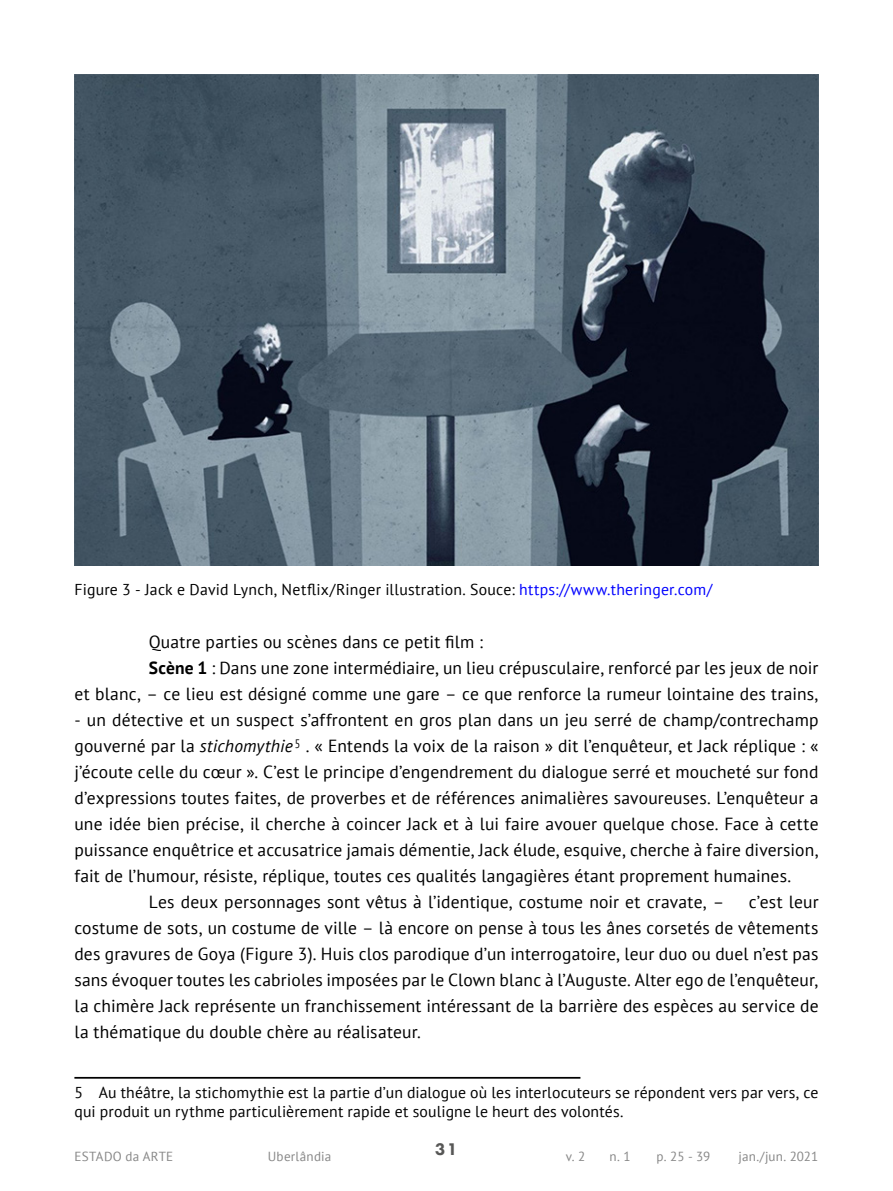
<style>
.page{position:relative;width:893px;height:1191px;background:#fff}
.page>*{position:absolute;margin:0;border:0;box-sizing:border-box;transform-origin:0 0}
.Artigo_-_TEXTO{font:17.5px/26.1px "PT Sans";letter-spacing:.01em;color:#000;text-align:justify}
.t1{font:800 17.5px "Futura PT";color:#575756}
.Nota_de_Rodapé{font:15.75px/18.9px "PT Sans";letter-spacing:.01em;color:#000}
.Artigo_-_Legenda_Fig{font:15.75px "PT Sans";letter-spacing:.015em;color:#000}
.t2{font:13.12px "PT Sans";letter-spacing:.015em;color:#878787}
.s1{color:#00f}
.s2{font-weight:700}
.s3{font-style:italic}
</style>
<div class="page">
<hr style="left:74px;top:1077px;width:506px;height:1px;background:#000">
<img style="left:74px;top:74px;width:745px;height:492px">
<p class="Artigo_-_Legenda_Fig" style="left:74px;top:580px;width:639px">Figure 3 - Jack e David Lynch, Netflix/Ringer illustration. Souce: <span class="s1">https://www.theringer.com/</span></p>
<p class="Artigo_-_TEXTO" style="left:149px;top:628px;width:336px">Quatre parties ou scènes dans ce petit film :</p>
<p class="Artigo_-_TEXTO" style="left:74px;top:654px;width:746px;text-align:right"><span class="s2">Scène 1</span> : Dans une zone intermédiaire, un lieu crépusculaire, renforcé par les jeux de noir<br>et blanc, – ce lieu est désigné comme une gare – ce que renforce la rumeur lointaine des trains,</p>
<p class="Artigo_-_TEXTO" style="left:74px;top:706px;width:746px">- un détective et un suspect s’affrontent en gros plan dans un jeu serré de champ/contrechamp gouverné par la <span class="s3">stichomythie</span> <sup>5</sup> . « Entends la voix de la raison » dit l’enquêteur, et Jack réplique : « j’écoute celle du cœur ». C’est le principe d’engendrement du dialogue serré et moucheté sur fond d’expressions toutes faites, de proverbes et de références animalières savoureuses. L’enquêteur a une idée bien précise, il cherche à coincer Jack et à lui faire avouer quelque chose. Face à cette puissance enquêtrice et accusatrice jamais démentie, Jack élude, esquive, cherche à faire diversion, fait de l’humour, résiste, réplique, toutes ces qualités langagières étant proprement humaines.</p>
<p class="Artigo_-_TEXTO" style="left:149px;top:888px;width:577px">Les deux personnages sont vêtus à l’identique, costume noir et cravate, –</p>
<p class="Artigo_-_TEXTO" style="left:74px;top:888px;width:746px;text-indent:674px">c’est leur costume de sots, un costume de ville – là encore on pense à tous les ânes corsetés de vêtements des gravures de Goya (Figure 3). Huis clos parodique d’un interrogatoire, leur duo ou duel n’est pas sans évoquer toutes les cabrioles imposées par le Clown blanc à l’Auguste. Alter ego de l’enquêteur, la chimère Jack représente un franchissement intéressant de la barrière des espèces au service de la thématique du double chère au réalisateur.</p>
<p class="Nota_de_Rodapé" style="left:74px;top:1082px;width:746px">5 Au théâtre, la stichomythie est la partie d’un dialogue où les interlocuteurs se répondent vers par vers, ce qui produit un rythme particulièrement rapide et souligne le heurt des volontés.</p>
<p class="t1" style="left:435px;top:1138px;width:24px">31</p>
<p class="t2" style="left:74px;top:1148px;width:100px">ESTADO da ARTE</p>
<p class="t2" style="left:268px;top:1148px;width:65px">Uberlândia</p>
<p class="t2" style="left:566px;top:1148px;width:21px">v. 2</p>
<p class="t2" style="left:610px;top:1148px;width:23px">n. 1</p>
<p class="t2" style="left:657px;top:1148px;width:55px">p. 25 - 39</p>
<p class="t2" style="left:738px;top:1148px;width:81px">jan./jun. 2021</p>
</div>
